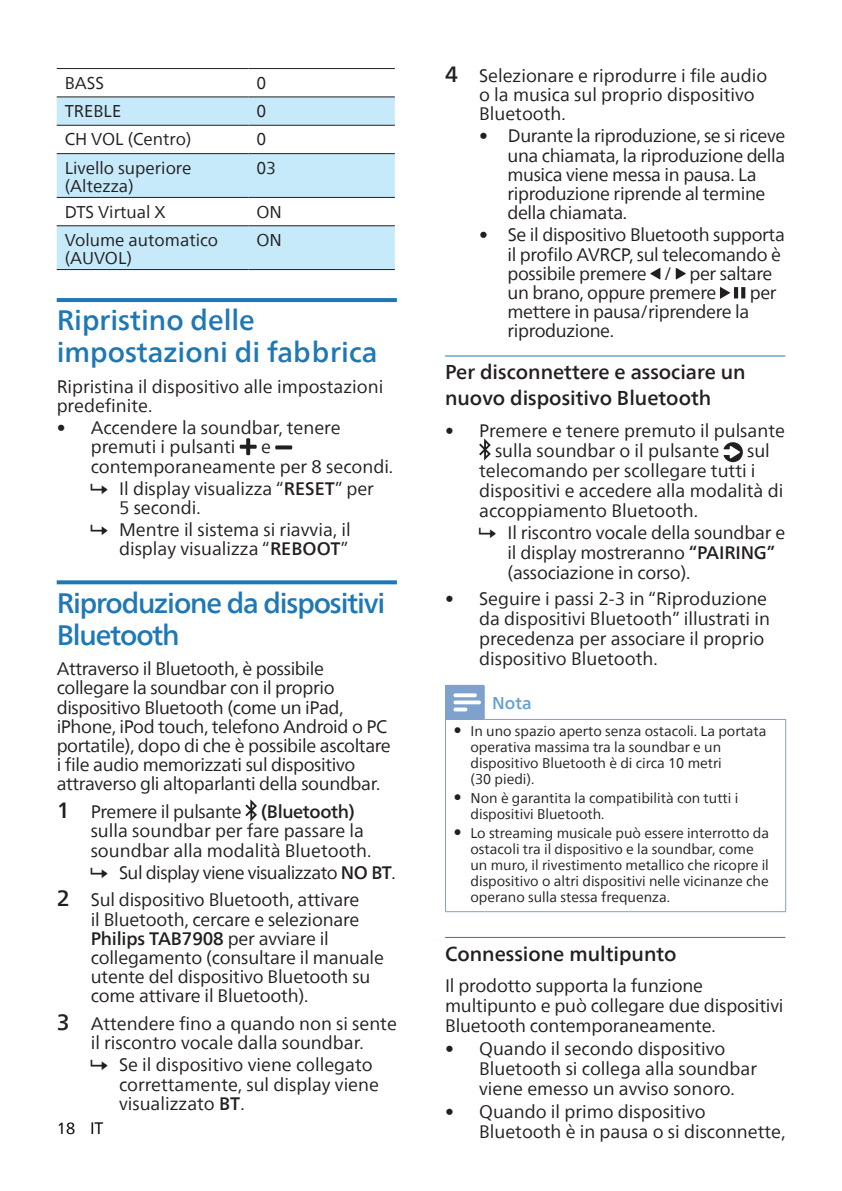
<style>
.page{position:relative;width:842px;height:1191px;background:#fff}
.page>*{position:absolute;margin:0;border:0;box-sizing:border-box;transform-origin:0 0}
.heading2{font:500 28px/32px "Neue Frutiger World";letter-spacing:-.01em;color:#1e78b6}
.heading2-2{font:500 28px/32px "Neue Frutiger World";letter-spacing:-.04em;color:#1e78b6}
.heading3{font:500 20px/26px "Neue Frutiger World";color:#231f20}
.Body_Text__0{font:18px/19.2px "Neue Frutiger World";letter-spacing:-.01em;color:#231f20}
.Body_Text__0-2{font:18px "Neue Frutiger World";letter-spacing:-.03em;color:#231f20}
.dfutableheader_black{font:17px/18px "Neue Frutiger World";color:#231f20}
.notes-caption-paragr{font:500 17px "Neue Frutiger World";color:#629fd5}
.t1{font:16px "Neue Frutiger World";color:#000}
.t2{font:14px/16px "Neue Frutiger World";color:#231f20}
.s1{font-weight:500}
.s2{font-weight:500;font-size:22px}
.s3{font-size:16.4px}
.s4{font-size:17px}
</style>
<div class="page">
<hr style="left:445px;top:355px;width:340px;height:1px;background:#1e78b6">
<hr style="left:445px;top:937px;width:340px;height:1px;background:#1e78b6">
<svg style="left:650px;top:268px;width:10px;height:12px"></svg>
<svg style="left:676px;top:268px;width:10px;height:12px"></svg>
<svg style="left:720px;top:287px;width:10px;height:12px"></svg>
<svg style="left:741px;top:287px;width:4px;height:11px"></svg>
<hr style="left:734px;top:287px;width:4px;height:11px;background:#231f20">
<svg style="left:479px;top:438px;width:12px;height:22px"></svg>
<svg style="left:723px;top:442px;width:20px;height:20px"></svg>
<div style="left:445px;top:685px;width:39px;height:34px;background:#7fa1ce"></div>
<hr style="left:785px;top:720px;width:1px;height:191px;background:#7fa1ce">
<hr style="left:445px;top:720px;width:1px;height:191px;background:#7fa1ce">
<hr style="left:445px;top:911px;width:39px;height:1px;background:#7fa1ce">
<hr style="left:484px;top:911px;width:302px;height:1px;background:#7fa1ce">
<hr style="left:445px;top:719px;width:39px;height:1px;background:#7fa1ce">
<hr style="left:484px;top:686px;width:1px;height:33px;background:#7fa1ce">
<hr style="left:484px;top:719px;width:302px;height:1px;background:#7fa1ce">
<svg style="left:453px;top:693px;width:28px;height:18px"></svg>
<svg style="left:57px;top:298px;width:340px;height:4px"></svg>
<svg style="left:57px;top:580px;width:340px;height:4px"></svg>
<svg style="left:57px;top:97px;width:338px;height:172px;fill:#c6eafa"></svg>
<hr style="left:57px;top:68px;width:191px;height:1px;background:#231f20">
<hr style="left:248px;top:68px;width:147px;height:1px;background:#231f20">
<hr style="left:57px;top:96px;width:191px;height:1px;background:#231f20">
<hr style="left:248px;top:96px;width:147px;height:1px;background:#231f20">
<hr style="left:57px;top:125px;width:191px;height:1px;background:#231f20">
<hr style="left:248px;top:125px;width:147px;height:1px;background:#231f20">
<hr style="left:57px;top:153px;width:191px;height:1px;background:#231f20">
<hr style="left:248px;top:153px;width:147px;height:1px;background:#231f20">
<hr style="left:57px;top:197px;width:191px;height:1px;background:#231f20">
<hr style="left:248px;top:197px;width:147px;height:1px;background:#231f20">
<hr style="left:57px;top:225px;width:191px;height:1px;background:#231f20">
<hr style="left:248px;top:225px;width:147px;height:1px;background:#231f20">
<hr style="left:57px;top:269px;width:191px;height:1px;background:#231f20">
<hr style="left:248px;top:269px;width:147px;height:1px;background:#231f20">
<svg style="left:240px;top:438px;width:17px;height:17px"></svg>
<svg style="left:275px;top:445px;width:17px;height:4px"></svg>
<svg style="left:245px;top:799px;width:12px;height:22px"></svg>
<p class="dfutableheader_black" style="left:65px;top:74px;width:41px">BASS</p>
<p class="dfutableheader_black" style="left:256px;top:74px;width:11px">0</p>
<p class="dfutableheader_black" style="left:65px;top:102px;width:58px">TREBLE</p>
<p class="dfutableheader_black" style="left:256px;top:102px;width:11px">0</p>
<p class="dfutableheader_black" style="left:65px;top:131px;width:128px">CH VOL (Centro)</p>
<p class="dfutableheader_black" style="left:256px;top:131px;width:11px">0</p>
<p class="dfutableheader_black" style="left:65px;top:159px;width:128px">Livello superiore (Altezza)</p>
<p class="dfutableheader_black" style="left:256px;top:159px;width:21px">03</p>
<p class="dfutableheader_black" style="left:65px;top:203px;width:102px">DTS Virtual X</p>
<p class="dfutableheader_black" style="left:256px;top:203px;width:27px">ON</p>
<p class="dfutableheader_black" style="left:65px;top:231px;width:155px">Volume automatico (AUVOL)</p>
<p class="dfutableheader_black" style="left:256px;top:231px;width:27px">ON</p>
<p class="heading2" style="left:57px;top:305px;width:322px">Ripristino delle impostazioni di fabbrica</p>
<p class="Body_Text__0" style="left:57px;top:377px;width:328px">Ripristina il dispositivo alle impostazioni predefinite.</p>
<p class="Body_Text__0" style="left:91px;top:418px;width:251px;text-indent:-34px"><span class="s1">•</span> Accendere la soundbar, tenere premuti i pulsanti</p>
<p class="Body_Text__0" style="left:91px;top:438px;width:304px;text-indent:170px">e contemporaneamente per 8 secondi.</p>
<p class="Body_Text__0" style="left:119px;top:479px;width:256px">Il display visualizza “<span class="s1">RESET</span>” per<br>5 secondi.</p>
<p class="Body_Text__0" style="left:119px;top:520px;width:233px">Mentre il sistema si riavvia, il display visualizza “<span class="s1">REBOOT</span>”</p>
<p class="heading2-2" style="left:57px;top:587px;width:330px">Riproduzione da dispositivi<br>Bluetooth</p>
<p class="Body_Text__0" style="left:57px;top:659px;width:336px">Attraverso il Bluetooth, è possibile collegare la soundbar con il proprio dispositivo Bluetooth (come un iPad, iPhone, iPod touch, telefono Android o PC portatile), dopo di che è possibile ascoltare i file audio memorizzati sul dispositivo attraverso gli altoparlanti della soundbar.</p>
<p class="Body_Text__0" style="left:91px;top:802px;width:282px;text-indent:-34px"><span class="s2">1</span> Premere il pulsante <span class="s1">(Bluetooth) </span>sulla soundbar per fare passare la soundbar alla modalità Bluetooth.</p>
<p class="Body_Text__0-2" style="left:119px;top:858px;width:278px">Sul display viene visualizzato <span class="s1">NO BT</span>.</p>
<p class="Body_Text__0" style="left:91px;top:890px;width:295px;text-indent:-34px"><span class="s2">2</span> Sul dispositivo Bluetooth, attivare<br>il Bluetooth, cercare e selezionare <span class="s1">Philips TAB7908</span> per avviare il collegamento (consultare il manuale utente del dispositivo Bluetooth su come attivare il Bluetooth).</p>
<p class="Body_Text__0" style="left:57px;top:1014px;width:342px;text-align:center"><span class="s2">3</span> Attendere fino a quando non si sente il riscontro vocale dalla soundbar.</p>
<p class="Body_Text__0" style="left:119px;top:1055px;width:261px">Se il dispositivo viene collegato correttamente, sul display viene visualizzato <span class="s1">BT</span>.</p>
<p class="t1" style="left:57px;top:1116px;width:48px">18 <span class="s3">IT</span></p>
<p class="Body_Text__0" style="left:479px;top:66px;width:290px;text-indent:-34px"><span class="s2">4</span> Selezionare e riprodurre i file audio o la musica sul proprio dispositivo<br>Bluetooth.</p>
<p class="Body_Text__0" style="left:507px;top:127px;width:279px;text-indent:-28px"><span class="s1">•</span> Durante la riproduzione, se si riceve una chiamata, la riproduzione della musica viene messa in pausa. La riproduzione riprende al termine della chiamata.</p>
<p class="Body_Text__0" style="left:507px;top:226px;width:279px;text-indent:-28px"><span class="s1">•</span> Se il dispositivo Bluetooth supporta il profilo AVRCP, sul telecomando è possibile premere / per saltare un brano, oppure premere</p>
<p class="Body_Text__0" style="left:750px;top:283px;width:28px">per</p>
<p class="Body_Text__0" style="left:507px;top:302px;width:243px">mettere in pausa/riprendere la riproduzione.</p>
<p class="heading3" style="left:445px;top:359px;width:302px">Per disconnettere e associare un nuovo dispositivo Bluetooth</p>
<p class="Body_Text__0" style="left:495px;top:420px;width:291px;line-height:20px;text-indent:-50px">• Premere e tenere premuto il pulsante sulla soundbar o il pulsante</p>
<p class="Body_Text__0" style="left:479px;top:440px;width:306px;line-height:20px;text-indent:268px">sul telecomando per scollegare tutti i dispositivi e accedere alla modalità di accoppiamento Bluetooth.</p>
<p class="Body_Text__0" style="left:507px;top:523px;width:279px;line-height:20px">Il riscontro vocale della soundbar e il display mostreranno <span class="s1">“PAIRING” </span>(associazione in corso).</p>
<p class="Body_Text__0" style="left:479px;top:589px;width:292px;line-height:20px;text-indent:-34px">• Seguire i passi 2-3 in “Riproduzione da dispositivi Bluetooth” illustrati in precedenza per associare il proprio dispositivo Bluetooth.</p>
<p class="notes-caption-paragr" style="left:492px;top:689px;width:41px">Nota</p>
<p class="t2" style="left:470px;top:723px;width:297px;text-indent:-17px"><span class="s4">•</span> In uno spazio aperto senza ostacoli. La portata operativa massima tra la soundbar e un dispositivo Bluetooth è di circa 10 metri<br>(30 piedi).</p>
<p class="t2" style="left:470px;top:790px;width:269px;text-indent:-17px"><span class="s4">•</span> Non è garantita la compatibilità con tutti i dispositivi Bluetooth.</p>
<p class="t2" style="left:470px;top:825px;width:300px;text-indent:-17px"><span class="s4">•</span> Lo streaming musicale può essere interrotto da ostacoli tra il dispositivo e la soundbar, come un muro, il rivestimento metallico che ricopre il dispositivo o altri dispositivi nelle vicinanze che operano sulla stessa frequenza.</p>
<p class="heading3" style="left:445px;top:940px;width:233px">Connessione multipunto</p>
<p class="Body_Text__0" style="left:445px;top:976px;width:340px;line-height:20px">Il prodotto supporta la funzione multipunto e può collegare due dispositivi<br>Bluetooth contemporaneamente.</p>
<p class="Body_Text__0" style="left:479px;top:1038px;width:279px;line-height:20px;text-indent:-34px"><span class="s1">•</span> Quando il secondo dispositivo<br>Bluetooth si collega alla soundbar viene emesso un avviso sonoro.</p>
<p class="Body_Text__0" style="left:479px;top:1101px;width:308px;line-height:20px;text-indent:-34px"><span class="s1">•</span> Quando il primo dispositivo<br>Bluetooth è in pausa o si disconnette,</p>
</div>
